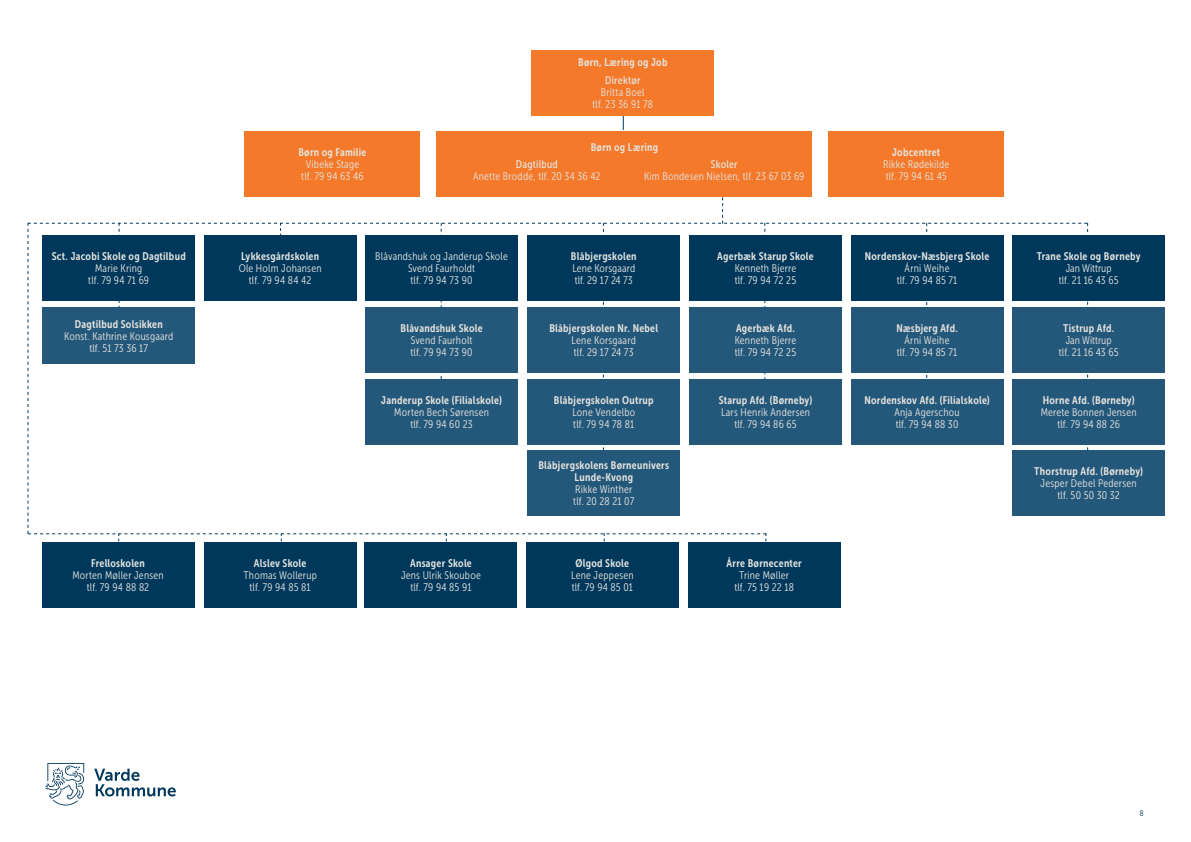
<style>
.page{position:relative;width:1191px;height:842px;background:#fff}
.page>*{position:absolute;margin:0;border:0;box-sizing:border-box;transform-origin:0 0}
.t1{font:11px/12px "Museo Sans Cond 300";letter-spacing:.02em;color:#e6e4df;text-align:center}
.t2{font:11px/12px "Museo Sans Cond 700";letter-spacing:.025em;color:#e6e4df;text-align:center}
.t3{font:11px/12px "Museo Sans Cond 300";color:#e6e4df;text-align:center}
.t4{font:11px "Museo Sans Cond 500";letter-spacing:.02em;color:#e6e4df}
.t5{font:8px "Museo Sans Cond 300";color:#00385c}
</style>
<div class="page">
<div style="left:204px;top:542px;width:152px;height:65px;background:#00385c"></div>
<div style="left:365px;top:542px;width:152px;height:65px;background:#00385c"></div>
<div style="left:42px;top:542px;width:152px;height:65px;background:#00385c"></div>
<div style="left:526px;top:542px;width:152px;height:65px;background:#00385c"></div>
<div style="left:688px;top:542px;width:152px;height:65px;background:#00385c"></div>
<svg style="left:623px;top:115px;width:1px;height:15px"></svg>
<div style="left:532px;top:50px;width:182px;height:65px;background:#f4792a"></div>
<svg style="left:28px;top:186px;width:1060px;height:366px"></svg>
<svg style="left:94px;top:769px;width:82px;height:27px"></svg>
<svg style="left:45px;top:763px;width:39px;height:42px"></svg>
<div style="left:245px;top:132px;width:175px;height:65px;background:#f4792a"></div>
<div style="left:437px;top:132px;width:200px;height:65px;background:#f4792a"></div>
<div style="left:636px;top:132px;width:176px;height:65px;background:#f4792a"></div>
<div style="left:828px;top:132px;width:176px;height:65px;background:#f4792a"></div>
<div style="left:1012px;top:308px;width:152px;height:65px;background:#24587b"></div>
<div style="left:1012px;top:379px;width:152px;height:65px;background:#24587b"></div>
<div style="left:1012px;top:450px;width:152px;height:66px;background:#24587b"></div>
<div style="left:1012px;top:235px;width:152px;height:65px;background:#00385c"></div>
<div style="left:689px;top:235px;width:152px;height:65px;background:#00385c"></div>
<div style="left:365px;top:235px;width:153px;height:65px;background:#00385c"></div>
<div style="left:204px;top:235px;width:152px;height:65px;background:#00385c"></div>
<div style="left:43px;top:235px;width:152px;height:65px;background:#00385c"></div>
<div style="left:365px;top:308px;width:153px;height:65px;background:#24587b"></div>
<div style="left:365px;top:379px;width:153px;height:65px;background:#24587b"></div>
<div style="left:527px;top:379px;width:153px;height:65px;background:#24587b"></div>
<div style="left:527px;top:308px;width:153px;height:65px;background:#24587b"></div>
<div style="left:689px;top:308px;width:152px;height:65px;background:#24587b"></div>
<div style="left:689px;top:379px;width:152px;height:65px;background:#24587b"></div>
<div style="left:851px;top:308px;width:152px;height:65px;background:#24587b"></div>
<div style="left:851px;top:379px;width:152px;height:65px;background:#24587b"></div>
<div style="left:527px;top:450px;width:153px;height:66px;background:#24587b"></div>
<div style="left:851px;top:235px;width:152px;height:65px;background:#00385c"></div>
<div style="left:527px;top:235px;width:153px;height:65px;background:#00385c"></div>
<div style="left:43px;top:308px;width:152px;height:56px;background:#24587b"></div>
<p class="t2" style="left:578px;top:56px;width:91px">Børn, Læring og Job</p>
<p class="t4" style="left:605px;top:74px;width:37px">Direktør</p>
<p class="t1" style="left:592px;top:86px;width:62px">Britta Boel<br>tlf. 23 36 91 78</p>
<p class="t2" style="left:591px;top:142px;width:69px">Børn og Læring</p>
<p class="t2" style="left:892px;top:147px;width:50px">Jobcentret</p>
<p class="t1" style="left:883px;top:159px;width:68px;text-align:left">Rikke Rødekilde tlf. 79 94 61 45</p>
<p class="t2" style="left:298px;top:147px;width:70px">Børn og Familie</p>
<p class="t1" style="left:301px;top:159px;width:64px">Vibeke Stage tlf. 79 94 63 46</p>
<p class="t4" style="left:516px;top:158px;width:43px">Dagtilbud</p>
<p class="t4" style="left:711px;top:158px;width:28px">Skoler</p>
<p class="t1" style="left:644px;top:171px;width:162px">Kim Bondesen Nielsen, tlf. 23 67 03 69</p>
<p class="t1" style="left:473px;top:171px;width:129px">Anette Brodde, tlf. 20 34 36 42</p>
<p class="t2" style="left:52px;top:250px;width:136px">Sct. Jacobi Skole og Dagtilbud</p>
<p class="t1" style="left:88px;top:262px;width:62px">Marie Kring<br>tlf. 79 94 71 69</p>
<p class="t2" style="left:241px;top:250px;width:79px">Lykkesgårdskolen</p>
<p class="t1" style="left:239px;top:262px;width:84px">Ole Holm Johansen tlf. 79 94 84 42</p>
<p class="t1" style="left:375px;top:250px;width:134px">Blåvandshuk og Janderup Skole<br>Svend Faurholdt<br>tlf. 79 94 73 90</p>
<p class="t2" style="left:571px;top:250px;width:67px">Blåbjergskolen</p>
<p class="t1" style="left:572px;top:262px;width:64px;text-align:left">Lene Korsgaard tlf. 29 17 24 73</p>
<p class="t2" style="left:717px;top:250px;width:98px">Agerbæk Starup Skole</p>
<p class="t1" style="left:734px;top:262px;width:63px;text-align:left">Kenneth Bjerre tlf. 79 94 72 25</p>
<p class="t2" style="left:864px;top:250px;width:126px">Nordenskov-Næsbjerg Skole</p>
<p class="t1" style="left:896px;top:262px;width:62px">Árni Weihe<br>tlf. 79 94 85 71</p>
<p class="t2" style="left:1036px;top:250px;width:105px">Trane Skole og Børneby</p>
<p class="t3" style="left:1058px;top:262px;width:61px">Jan Wittrup<br>tlf. 21 16 43 65</p>
<p class="t2" style="left:75px;top:318px;width:89px">Dagtilbud Solsikken</p>
<p class="t1" style="left:64px;top:330px;width:111px">Konst. Kathrine Kousgaard tlf. 51 73 36 17</p>
<p class="t2" style="left:400px;top:322px;width:84px">Blåvandshuk Skole</p>
<p class="t1" style="left:410px;top:335px;width:64px;text-align:left">Svend Faurholt tlf. 79 94 73 90</p>
<p class="t2" style="left:381px;top:394px;width:122px">Janderup Skole (Filialskole)</p>
<p class="t1" style="left:394px;top:406px;width:96px">Morten Bech Sørensen tlf. 79 94 60 23</p>
<p class="t2" style="left:549px;top:322px;width:110px">Blåbjergskolen Nr. Nebel</p>
<p class="t1" style="left:571px;top:335px;width:66px;text-align:left">Lene Korsgaard tlf. 29 17 24 73</p>
<p class="t2" style="left:554px;top:394px;width:101px">Blåbjergskolen Outrup</p>
<p class="t1" style="left:572px;top:406px;width:64px;text-align:left">Lone Vendelbo tlf. 79 94 78 81</p>
<p class="t2" style="left:538px;top:459px;width:132px">Blåbjergskolens Børneunivers<br>Lunde-Kvong</p>
<p class="t1" style="left:573px;top:483px;width:62px;text-align:left">Rikke Winther tlf. 20 28 21 07</p>
<p class="t2" style="left:736px;top:322px;width:60px">Agerbæk Afd.</p>
<p class="t1" style="left:734px;top:335px;width:63px;text-align:left">Kenneth Bjerre tlf. 79 94 72 25</p>
<p class="t2" style="left:718px;top:394px;width:95px">Starup Afd. (Børneby)</p>
<p class="t1" style="left:721px;top:406px;width:90px">Lars Henrik Andersen tlf. 79 94 86 65</p>
<p class="t2" style="left:896px;top:322px;width:63px">Næsbjerg Afd.</p>
<p class="t1" style="left:896px;top:335px;width:62px">Árni Weihe<br>tlf. 79 94 85 71</p>
<p class="t2" style="left:864px;top:394px;width:127px">Nordenskov Afd. (Filialskole)</p>
<p class="t1" style="left:894px;top:406px;width:67px;text-align:left">Anja Agerschou tlf. 79 94 88 30</p>
<p class="t2" style="left:1063px;top:322px;width:53px">Tistrup Afd.</p>
<p class="t3" style="left:1058px;top:335px;width:61px">Jan Wittrup<br>tlf. 21 16 43 65</p>
<p class="t2" style="left:1042px;top:394px;width:93px">Horne Afd. (Børneby)</p>
<p class="t1" style="left:1040px;top:406px;width:97px">Merete Bonnen Jensen tlf. 79 94 88 26</p>
<p class="t2" style="left:1034px;top:465px;width:110px">Thorstrup Afd. (Børneby)</p>
<p class="t1" style="left:1040px;top:477px;width:98px">Jesper Debel Pedersen tlf. 50 50 30 32</p>
<p class="t2" style="left:91px;top:557px;width:55px">Frelloskolen</p>
<p class="t1" style="left:72px;top:569px;width:93px">Morten Møller Jensen tlf. 79 94 88 82</p>
<p class="t2" style="left:254px;top:557px;width:54px">Alslev Skole</p>
<p class="t1" style="left:243px;top:569px;width:75px">Thomas Wollerup tlf. 79 94 85 81</p>
<p class="t2" style="left:410px;top:557px;width:63px">Ansager Skole</p>
<p class="t1" style="left:401px;top:569px;width:81px">Jens Ulrik Skouboe tlf. 79 94 85 91</p>
<p class="t2" style="left:575px;top:557px;width:55px">Ølgod Skole</p>
<p class="t1" style="left:571px;top:569px;width:64px;text-align:left">Lene Jeppesen tlf. 79 94 85 01</p>
<p class="t2" style="left:726px;top:557px;width:77px">Årre Børnecenter</p>
<p class="t1" style="left:734px;top:569px;width:61px">Trine Møller tlf. 75 19 22 18</p>
<p class="t5" style="left:1140px;top:809px;width:5px">8</p>
</div>
